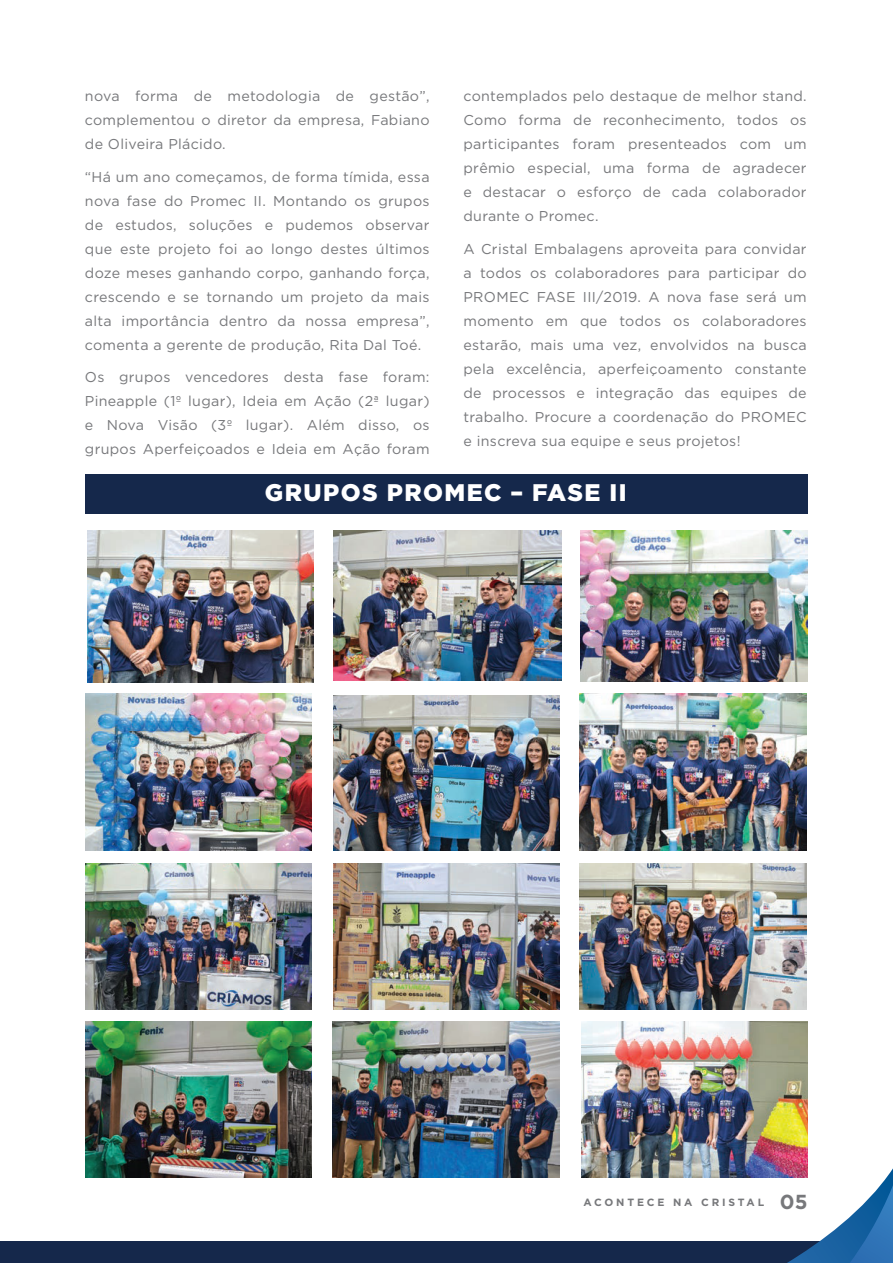
<style>
.page{position:relative;width:893px;height:1263px;background:#fff}
.page>*{position:absolute;margin:0;border:0;box-sizing:border-box;transform-origin:0 0}
.t1{font:900 24px "Gotham Pro";letter-spacing:.06em;color:#fff}
.t2{font:14.25px/24px "Gotham Pro";letter-spacing:.02em;color:#77787b;text-align:justify}
.t3{font:700 10.5px "Gotham Pro";letter-spacing:.27em;color:#77787b}
.s1{font-size:20.25px}
</style>
<div class="page">
<img style="left:333px;top:695px;width:227px;height:156px">
<div style="left:0;top:1242px;width:893px;height:21px;background:#15284b"></div>
<div style="left:85px;top:474px;width:723px;height:40px;background:#15284b"></div>
<img style="left:85px;top:694px;width:227px;height:157px">
<img style="left:85px;top:863px;width:227px;height:147px">
<img style="left:85px;top:1021px;width:227px;height:157px">
<img style="left:332px;top:1021px;width:227px;height:157px">
<img style="left:581px;top:530px;width:226px;height:152px">
<img style="left:580px;top:694px;width:227px;height:157px">
<img style="left:581px;top:1021px;width:227px;height:157px">
<img style="left:580px;top:863px;width:227px;height:147px">
<img style="left:333px;top:863px;width:227px;height:147px">
<img style="left:333px;top:530px;width:228px;height:151px">
<img style="left:87px;top:530px;width:226px;height:152px">
<svg style="left:787px;top:1168px;width:106px;height:95px"></svg>
<p class="t2" style="left:85px;top:84px;width:346px">nova forma de metodologia de gestão”, complementou o diretor da empresa, Fabiano de Oliveira Plácido.</p>
<p class="t2" style="left:85px;top:165px;width:346px">“Há um ano começamos, de forma tímida, essa nova fase do Promec II. Montando os grupos de estudos, soluções e pudemos observar que este projeto foi ao longo destes últimos doze meses ganhando corpo, ganhando força, crescendo e se tornando um projeto da mais alta importância dentro da nossa empresa”, comenta a gerente de produção, Rita Dal Toé.</p>
<p class="t2" style="left:85px;top:365px;width:346px">Os grupos vencedores desta fase foram:<br>Pineapple (1º lugar), Ideia em Ação (2ª lugar) e Nova Visão (3º lugar). Além disso, os grupos Aperfeiçoados e Ideia em Ação foram</p>
<p class="t2" style="left:463px;top:84px;width:345px">contemplados pelo destaque de melhor stand.<br>Como forma de reconhecimento, todos os participantes foram presenteados com um prêmio especial, uma forma de agradecer e destacar o esforço de cada colaborador durante o Promec.</p>
<p class="t2" style="left:463px;top:237px;width:345px">A Cristal Embalagens aproveita para convidar a todos os colaboradores para participar do PROMEC FASE III/2019. A nova fase será um momento em que todos os colaboradores estarão, mais uma vez, envolvidos na busca pela excelência, aperfeiçoamento constante de processos e integração das equipes de trabalho. Procure a coordenação do PROMEC e inscreva sua equipe e seus projetos!</p>
<h1 class="t1" style="left:265px;top:479px;width:363px">GRUPOS PROMEC – FASE II</h1>
<p class="t3" style="left:583px;top:1196px;width:225px">ACONTECE NA CRISTAL <span class="s1">05</span></p>
</div>
